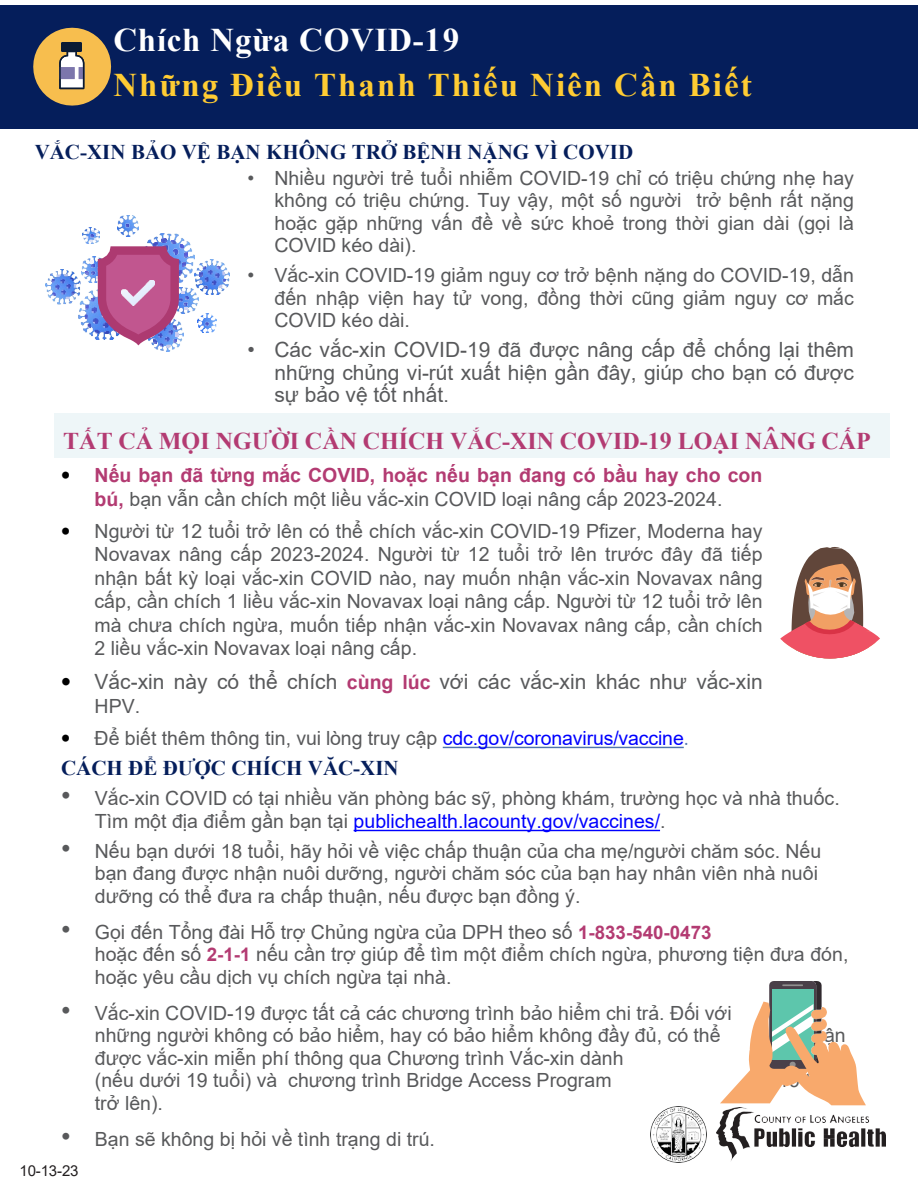
<style>
.page{position:relative;width:918px;height:1188px;background:#fff}
.page>*{position:absolute;margin:0;border:0;box-sizing:border-box;transform-origin:0 0}
.t1{font:700 33px/45px "Times New Roman";letter-spacing:.06em;color:#fc3}
.t2{font:700 24px "Times New Roman";color:#b33b72}
.t3{font:21px/22.5px "Arial";color:#58595b;text-align:justify}
.t4{font:700 21px "Times New Roman";color:#051e5b}
.t5{font:19.5px/22.5px "Arial";color:#58595b}
.Slide{font:15px "Arial";color:#231f20}
.s1{color:#fff}
.s2{font-size:19.5px}
.s3{font-family:"Avenir Next LT Pro";color:#000}
.s4{font-weight:700;color:#b33b72}
.s5{font-weight:700;font-size:19.5px;color:#b33b72}
.s6{color:#00f}
.s7{font-family:"Avenir Next LT Pro";color:#4f73ad}
.s8{font-size:27.3px}
.s9{font-weight:700;font-size:18.75px;color:#b33b72}
</style>
<div class="page">
<img style="left:716px;top:1107px;width:169px;height:54px">
<img style="left:650px;top:1106px;width:57px;height:57px">
<div style="left:54px;top:413px;width:836px;height:45px;background:#eef6f8"></div>
<svg style="left:443px;top:747px;width:241px;height:1px"></svg>
<svg style="left:354px;top:830px;width:306px;height:1px"></svg>
<svg style="left:720px;top:981px;width:146px;height:124px"></svg>
<img style="left:197px;top:314px;width:20px;height:19px">
<svg style="left:201px;top:319px;width:12px;height:11px"></svg>
<img style="left:194px;top:292px;width:4px;height:19px">
<img style="left:195px;top:260px;width:35px;height:34px">
<img style="left:211px;top:279px;width:14px;height:12px">
<svg style="left:200px;top:273px;width:8px;height:16px"></svg>
<img style="left:154px;top:347px;width:25px;height:5px">
<img style="left:117px;top:216px;width:21px;height:14px">
<img style="left:121px;top:219px;width:14px;height:11px">
<img style="left:82px;top:260px;width:4px;height:9px">
<img style="left:46px;top:269px;width:40px;height:64px">
<img style="left:83px;top:227px;width:14px;height:16px">
<svg style="left:86px;top:230px;width:108px;height:117px"></svg>
<svg style="left:780px;top:547px;width:100px;height:111px"></svg>
<div style="left:0;top:5px;width:918px;height:123px;background:#051e5b"></div>
<svg style="left:33px;top:28px;width:78px;height:78px"></svg>
<p class="t1" style="left:113px;top:16px;width:640px"><span class="s1">Chích Ngừa COVID-19<br></span>Những Điều Thanh Thiếu Niên Cần Biết</p>
<p class="t4" style="left:35px;top:137px;width:600px">VẮC-XIN BẢO VỆ BẠN KHÔNG TRỞ BỆNH NẶNG VÌ COVID</p>
<p class="t5" style="left:274px;top:167px;width:581px;text-align:justify;text-indent:-27px">• Nhiều người trẻ tuổi nhiễm COVID-19 chỉ có triệu chứng nhẹ hay không có triệu chứng. Tuy vậy, một số người trở bệnh rất nặng hoặc gặp những vấn đề về sức khoẻ trong thời gian dài (gọi là COVID kéo dài).</p>
<p class="t5" style="left:274px;top:264px;width:581px;text-align:justify;text-indent:-27px">• Vắc-xin COVID-19 giảm nguy cơ trở bệnh nặng do COVID-19, dẫn đến nhập viện hay tử vong, đồng thời cũng giảm nguy cơ mắc COVID kéo dài.</p>
<p class="t3" style="left:274px;top:338px;width:581px;text-indent:-27px">• Các vắc-xin COVID-19 đã được nâng cấp để chống lại thêm những chủng vi-rút xuất hiện gần đây, giúp cho bạn có được sự bảo vệ tốt nhất<span class="s2">.</span></p>
<p class="t2" style="left:63px;top:424px;width:809px">TẤT CẢ MỌI NGƯỜI CẦN CHÍCH VẮC-XIN COVID-19 LOẠI NÂNG CẤP</p>
<p class="t5" style="left:61px;top:464px;width:703px;line-height:23.4px;text-align:center"><span class="s3">•</span> <span class="s4">Nếu bạn đã từng mắc COVID, hoặc nếu bạn đang có bầu hay cho con bú,</span> bạn vẫn cần chích một liều vắc-xin COVID loại nâng cấp 2023-2024.</p>
<p class="t5" style="left:94px;top:519px;width:670px;line-height:23.4px;text-align:justify;text-indent:-34px"><span class="s3">•</span> Người từ 12 tuổi trở lên có thể chích vắc-xin COVID-19 Pfizer, Moderna hay Novavax nâng cấp 2023-2024. Người từ 12 tuổi trở lên trước đây đã tiếp nhận bất kỳ loại vắc-xin COVID nào, nay muốn nhận vắc-xin Novavax nâng cấp, cần chích 1 liều vắc-xin Novavax loại nâng cấp. Người từ 12 tuổi trở lên mà chưa chích ngừa, muốn tiếp nhận vắc-xin Novavax nâng cấp, cần chích 2 liều vắc-xin Novavax loại nâng cấp.</p>
<p class="t3" style="left:61px;top:670px;width:703px"><span class="s3">•</span> Vắc-xin này có thể chích <span class="s5">cùng lúc</span> với các vắc-xin khác như vắc-xin</p>
<p class="t5" style="left:95px;top:694px;width:47px">HPV.</p>
<p class="t5" style="left:61px;top:726px;width:629px"><span class="s3">•</span> Để biết thêm thông tin, vui lòng truy cập <span class="s6">cdc.gov/coronavirus/vaccine</span><span class="s7">.</span></p>
<p class="t4" style="left:61px;top:753px;width:339px">CÁCH ĐỂ ĐƯỢC CHÍCH VĂC-XIN</p>
<p class="t5" style="left:95px;top:787px;width:746px;text-indent:-34px"><span class="s8">•</span> Vắc-xin COVID có tại nhiều văn phòng bác sỹ, phòng khám, trường học và nhà thuốc.<br>Tìm một địa điểm gần bạn tại <span class="s6">publichealth.lacounty.gov/vaccines/</span>.</p>
<p class="t5" style="left:95px;top:839px;width:728px;text-indent:-34px"><span class="s8">•</span> Nếu bạn dưới 18 tuổi, hãy hỏi về việc chấp thuận của cha mẹ/người chăm sóc. Nếu bạn đang được nhận nuôi dưỡng, người chăm sóc của bạn hay nhân viên nhà nuôi dưỡng có thể đưa ra chấp thuận, nếu được bạn đồng ý.</p>
<p class="t5" style="left:95px;top:920px;width:755px;text-indent:-34px"><span class="s8">•</span> Gọi đến Tổng đài Hỗ trợ Chủng ngừa của DPH theo số <span class="s9">1-833-540-0473<br></span>hoặc đến số <span class="s9">2-1-1</span> nếu cần trợ giúp để tìm một điểm chích ngừa, phương tiện đưa đón, hoặc yêu cầu dịch vụ chích ngừa tại nhà.</p>
<p class="t5" style="left:95px;top:1001px;width:638px;text-indent:-34px"><span class="s8">•</span> Vắc-xin COVID-19 được tất cả các chương trình bảo hiểm chi trả. Đối với những người không có bảo hiểm, hay có bảo hiểm không đầy đủ, có thể</p>
<p class="t5" style="left:802px;top:1024px;width:45px">nhận</p>
<p class="t5" style="left:95px;top:1046px;width:530px">được vắc-xin miễn phí thông qua Chương trình Vắc-xin dành (nếu dưới 19 tuổi) và chương trình Bridge Access Program trở lên).</p>
<p class="t5" style="left:61px;top:1127px;width:375px"><span class="s8">•</span> Bạn sẽ không bị hỏi về tình trạng di trú.</p>
<p class="Slide" style="left:20px;top:1161px;width:60px">10-13-23</p>
</div>
